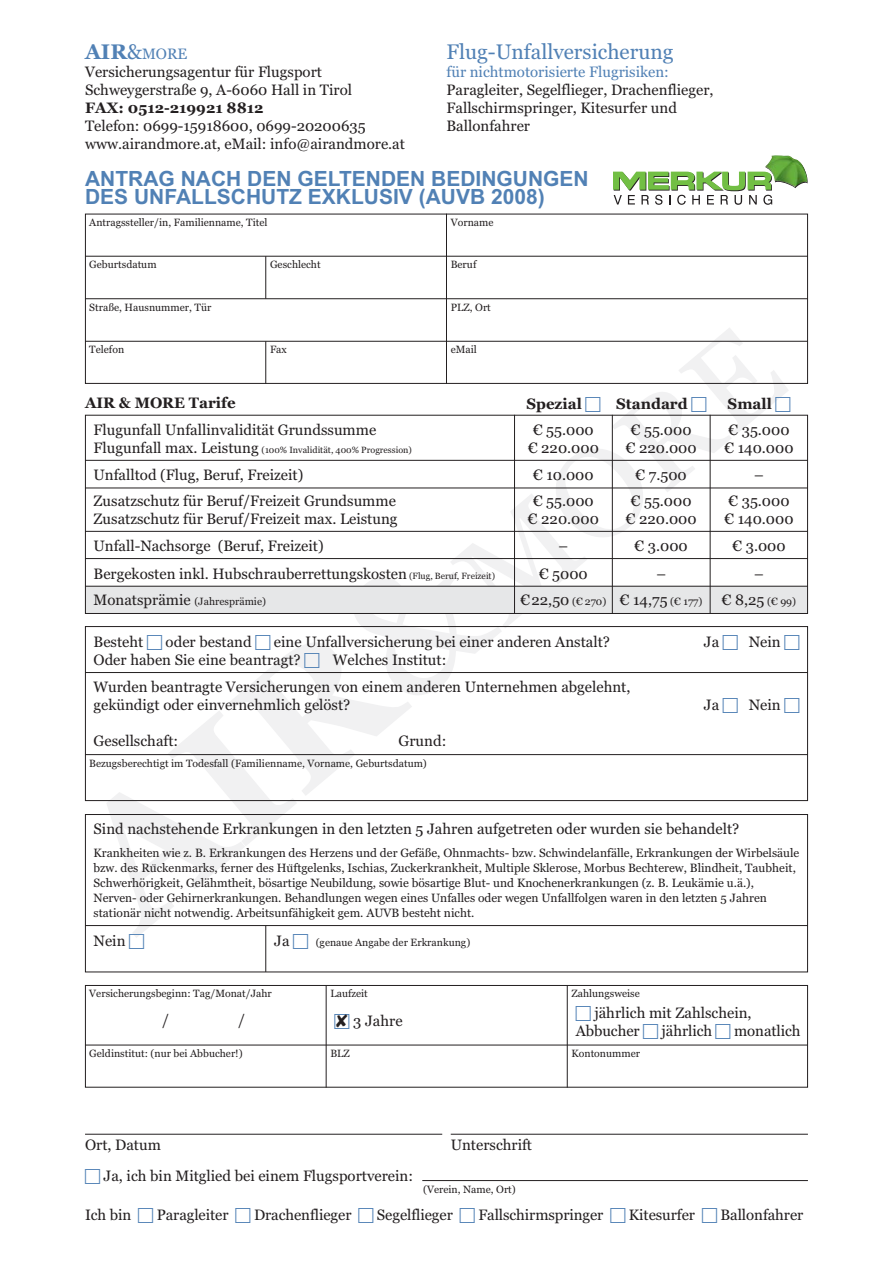
<style>
.page{position:relative;width:893px;height:1263px;background:#fff}
.page>*{position:absolute;margin:0;border:0;box-sizing:border-box;transform-origin:0 0}
.t1{font:700 21px/18px "Arial";color:#5181b5}
.t2{font:21px "Georgia";color:#5181b5}
.t3{font:15px/18px "Georgia";color:#231f20}
.t4{font:700 15px "Georgia";color:#231f20}
.t5{font:15px "Georgia";color:#5181b5}
.t6{font:12px/15px "Georgia";color:#231f20}
.t7{font:10.5px "Georgia";color:#231f20}
.t8{font:9px "Georgia";color:#231f20}
.s1{font-weight:700;font-size:21px;color:#5181b5}
.s2{font-size:21px;color:#5181b5}
.s3{color:#5181b5}
.s4{font-size:15px}
.s5{font-size:9px}
.s6{font-size:10.5px}
.s7{font-family:"Calibri"}
</style>
<div class="page">
<svg style="left:85px;top:213px;width:723px;height:760px"></svg>
<div style="left:85px;top:586px;width:723px;height:28px;background:#e6e7e8"></div>
<div style="left:85px;top:415px;width:723px;height:199px;border:1px solid #231f20"></div>
<img style="left:771px;top:155px;width:18px;height:1px">
<svg style="left:613px;top:156px;width:195px;height:49px"></svg>
<hr style="left:85px;top:256px;width:723px;height:1px;background:#231f20">
<hr style="left:85px;top:460px;width:723px;height:1px;background:#231f20">
<hr style="left:85px;top:672px;width:723px;height:1px;background:#231f20">
<hr style="left:85px;top:754px;width:723px;height:1px;background:#231f20">
<hr style="left:85px;top:925px;width:723px;height:1px;background:#231f20">
<hr style="left:85px;top:531px;width:723px;height:1px;background:#231f20">
<hr style="left:85px;top:488px;width:723px;height:1px;background:#231f20">
<hr style="left:85px;top:558px;width:723px;height:1px;background:#231f20">
<hr style="left:85px;top:586px;width:723px;height:1px;background:#231f20">
<hr style="left:85px;top:298px;width:723px;height:1px;background:#231f20">
<hr style="left:85px;top:341px;width:723px;height:1px;background:#231f20">
<hr style="left:446px;top:214px;width:1px;height:170px;background:#231f20">
<hr style="left:710px;top:415px;width:1px;height:199px;background:#231f20">
<hr style="left:612px;top:415px;width:1px;height:199px;background:#231f20">
<hr style="left:514px;top:415px;width:1px;height:199px;background:#231f20">
<hr style="left:265px;top:256px;width:1px;height:43px;background:#231f20">
<hr style="left:265px;top:341px;width:1px;height:43px;background:#231f20">
<div style="left:85px;top:985px;width:723px;height:102px;border:1px solid #231f20"></div>
<hr style="left:85px;top:1045px;width:723px;height:1px;background:#231f20">
<hr style="left:85px;top:1134px;width:357px;height:1px;background:#231f20">
<hr style="left:451px;top:1134px;width:357px;height:1px;background:#231f20">
<hr style="left:326px;top:985px;width:1px;height:102px;background:#231f20">
<hr style="left:567px;top:985px;width:1px;height:102px;background:#231f20">
<hr style="left:265px;top:925px;width:1px;height:47px;background:#231f20">
<hr style="left:422px;top:1180px;width:386px;height:1px;background:#231f20">
<svg style="left:147px;top:635px;width:15px;height:15px"></svg>
<svg style="left:255px;top:635px;width:15px;height:15px"></svg>
<svg style="left:723px;top:635px;width:15px;height:15px"></svg>
<svg style="left:784px;top:635px;width:15px;height:15px"></svg>
<svg style="left:304px;top:653px;width:15px;height:15px"></svg>
<svg style="left:129px;top:934px;width:15px;height:15px"></svg>
<svg style="left:293px;top:934px;width:15px;height:15px"></svg>
<svg style="left:723px;top:698px;width:15px;height:15px"></svg>
<svg style="left:784px;top:698px;width:15px;height:15px"></svg>
<svg style="left:691px;top:397px;width:15px;height:14px"></svg>
<svg style="left:775px;top:397px;width:15px;height:14px"></svg>
<svg style="left:585px;top:397px;width:15px;height:14px"></svg>
<h1 class="t2" style="left:446px;top:44px;width:229px">Flug-Unfallversicherung</h1>
<p class="t5" style="left:446px;top:66px;width:224px">für nichtmotorisierte Flugrisiken:</p>
<p class="t3" style="left:446px;top:82px;width:269px">Paragleiter, Segelflieger, Drachenflieger,<br>Fallschirmspringer, Kitesurfer und<br>Ballonfahrer</p>
<p class="t3" style="left:85px;top:46px;width:269px"><span class="s1">AIR</span><span class="s2">&amp;</span><span class="s3">MORE<br></span>Versicherungsagentur für Flugsport<br>Schweygerstraße 9, A-6060 Hall in Tirol</p>
<p class="t4" style="left:85px;top:100px;width:180px">FAX: 0512-219921 8812</p>
<p class="t3" style="left:85px;top:118px;width:321px">Telefon: 0699-15918600, 0699-20200635 www.airandmore.at, eMail: info@airandmore.at</p>
<h1 class="t1" style="left:85px;top:170px;width:505px">ANTRAG NACH DEN GELTENDEN BEDINGUNGEN<br>DES UNFALLSCHUTZ EXKLUSIV (AUVB 2008)</h1>
<p class="t7" style="left:89px;top:218px;width:180px">Antragssteller/in, Familienname, Titel</p>
<p class="t7" style="left:451px;top:218px;width:44px">Vorname</p>
<p class="t7" style="left:89px;top:260px;width:69px">Geburtsdatum</p>
<p class="t7" style="left:270px;top:260px;width:52px">Geschlecht</p>
<p class="t7" style="left:451px;top:260px;width:27px">Beruf</p>
<p class="t7" style="left:89px;top:303px;width:124px">Straße, Hausnummer, Tür</p>
<p class="t7" style="left:451px;top:303px;width:42px">PLZ, Ort</p>
<p class="t7" style="left:89px;top:345px;width:36px">Telefon</p>
<p class="t7" style="left:270px;top:345px;width:18px">Fax</p>
<p class="t7" style="left:451px;top:345px;width:28px">eMail</p>
<p class="t4" style="left:85px;top:394px;width:152px">AIR &amp; MORE Tarife</p>
<p class="t4" style="left:526px;top:395px;width:57px">Spezial</p>
<p class="t4" style="left:616px;top:395px;width:73px">Standard</p>
<p class="t4" style="left:728px;top:395px;width:46px">Small</p>
<p class="t3" style="left:94px;top:422px;width:284px">Flugunfall Unfallinvalidität Grundssumme</p>
<p class="t8" style="left:94px;top:446px;width:320px"><span class="s4">Flugunfall max. Leistung</span> (100% Invalidität, 400% Progression)</p>
<p class="t3" style="left:528px;top:422px;width:72px;text-align:center">€ 55.000 € 220.000</p>
<p class="t3" style="left:626px;top:422px;width:72px;text-align:center">€ 55.000 € 220.000</p>
<p class="t3" style="left:724px;top:422px;width:71px">€ 35.000 € 140.000</p>
<p class="t3" style="left:94px;top:467px;width:211px">Unfalltod (Flug, Beruf, Freizeit)</p>
<p class="t3" style="left:94px;top:493px;width:305px">Zusatzschutz für Beruf/Freizeit Grundsumme<br>Zusatzschutz für Beruf/Freizeit max. Leistung</p>
<p class="t3" style="left:94px;top:538px;width:232px">Unfall-Nachsorge (Beruf, Freizeit)</p>
<p class="t3" style="left:533px;top:463px;width:62px;line-height:25.5px">€ 10.000 € 55.000</p>
<p class="t3" style="left:528px;top:506px;width:72px;line-height:27.5px;text-align:center">€ 220.000 –</p>
<p class="t3" style="left:631px;top:463px;width:62px;line-height:25.5px;text-align:center">€ 7.500 € 55.000</p>
<p class="t3" style="left:626px;top:511px;width:72px">€ 220.000</p>
<p class="t3" style="left:754px;top:467px;width:11px">–</p>
<p class="t3" style="left:724px;top:493px;width:71px">€ 35.000 € 140.000</p>
<p class="t3" style="left:635px;top:538px;width:55px">€ 3.000</p>
<p class="t3" style="left:732px;top:538px;width:55px">€ 3.000</p>
<p class="t3" style="left:94px;top:566px;width:403px">Bergekosten inkl. Hubschrauberrettungskosten <span class="s5">(Flug, Beruf, Freizeit)</span></p>
<p class="t3" style="left:539px;top:566px;width:50px">€ 5000</p>
<p class="t3" style="left:656px;top:566px;width:11px">–</p>
<p class="t3" style="left:754px;top:566px;width:11px">–</p>
<p class="t7" style="left:94px;top:597px;width:174px"><span class="s4">Monatsprämie</span> (Jahresprämie)</p>
<p class="t3" style="left:520px;top:592px;width:87px">€22,50 <span class="s6">(€ 270)</span></p>
<p class="t3" style="left:620px;top:592px;width:84px">€ 14,75 <span class="s6">(€ 177)</span></p>
<p class="t3" style="left:722px;top:592px;width:76px">€ 8,25 <span class="s6">(€ 99)</span></p>
<p class="t3" style="left:94px;top:634px;width:51px">Besteht</p>
<p class="t3" style="left:166px;top:634px;width:88px">oder bestand</p>
<p class="t3" style="left:274px;top:634px;width:338px">eine Unfallversicherung bei einer anderen Anstalt?</p>
<p class="t3" style="left:704px;top:634px;width:17px">Ja</p>
<p class="t3" style="left:749px;top:634px;width:34px">Nein</p>
<p class="t3" style="left:94px;top:652px;width:209px">Oder haben Sie eine beantragt?</p>
<p class="t3" style="left:333px;top:652px;width:115px">Welches Institut:</p>
<p class="t3" style="left:94px;top:679px;width:538px">Wurden beantragte Versicherungen von einem anderen Unternehmen abgelehnt, gekündigt oder einvernehmlich gelöst?</p>
<p class="t3" style="left:94px;top:733px;width:86px">Gesellschaft:</p>
<p class="t3" style="left:399px;top:733px;width:49px">Grund:</p>
<p class="t7" style="left:89px;top:759px;width:339px">Bezugsberechtigt im Todesfall (Familienname, Vorname, Geburtsdatum)</p>
<p class="t3" style="left:704px;top:697px;width:17px">Ja</p>
<p class="t3" style="left:749px;top:697px;width:34px">Nein</p>
<p class="t3" style="left:94px;top:821px;width:647px">Sind nachstehende Erkrankungen in den letzten 5 Jahren aufgetreten oder wurden sie behandelt?</p>
<p class="t6" style="left:94px;top:846px;width:707px">Krankheiten wie z. B. Erkrankungen des Herzens und der Gefäße, Ohnmachts- bzw. Schwindelanfälle, Erkrankungen der Wirbelsäule bzw. des Ru<span class="s7">̈</span>ckenmarks, ferner des Hu<span class="s7">̈</span>ftgelenks, Ischias, Zuckerkrankheit, Multiple Sklerose, Morbus Bechterew, Blindheit, Taubheit, Schwerhörigkeit, Gelähmtheit, bösartige Neubildung, sowie bösartige Blut- und Knochenerkrankungen (z. B. Leukämie u.ä.), Nerven- oder Gehirnerkrankungen. Behandlungen wegen eines Unfalles oder wegen Unfallfolgen waren in den letzten 5 Jahren stationär nicht notwendig. Arbeitsunfähigkeit gem. AUVB besteht nicht.</p>
<p class="t3" style="left:94px;top:933px;width:34px">Nein</p>
<p class="t3" style="left:274px;top:933px;width:17px">Ja</p>
<p class="t7" style="left:316px;top:938px;width:156px">(genaue Angabe der Erkrankung)</p>
<p class="t7" style="left:89px;top:989px;width:184px">Versicherungsbeginn: Tag/Monat/Jahr</p>
<p class="t7" style="left:330px;top:989px;width:39px">Laufzeit</p>
<p class="t7" style="left:571px;top:989px;width:70px">Zahlungsweise</p>
<p class="t3" style="left:162px;top:1012px;width:9px">/</p>
<p class="t3" style="left:238px;top:1012px;width:9px">/</p>
<p class="t3" style="left:353px;top:1013px;width:51px">3 Jahre</p>
<p class="t3" style="left:576px;top:1005px;width:177px;text-indent:19px">jährlich mit Zahlschein,<br>Abbucher</p>
<p class="t3" style="left:662px;top:1023px;width:52px">jährlich</p>
<p class="t3" style="left:734px;top:1023px;width:68px">monatlich</p>
<p class="t7" style="left:89px;top:1049px;width:155px">Geldinstitut: (nur bei Abbucher!)</p>
<p class="t7" style="left:330px;top:1049px;width:21px">BLZ</p>
<p class="t7" style="left:571px;top:1049px;width:70px">Kontonummer</p>
<p class="t3" style="left:85px;top:1137px;width:77px">Ort, Datum</p>
<p class="t3" style="left:451px;top:1137px;width:83px">Unterschrift</p>
<p class="t7" style="left:423px;top:1185px;width:94px">(Verein, Name, Ort)</p>
<p class="t3" style="left:104px;top:1167px;width:311px">Ja, ich bin Mitglied bei einem Flugsportverein:</p>
<p class="t3" style="left:85px;top:1207px;width:48px">Ich bin</p>
<p class="t3" style="left:157px;top:1207px;width:73px">Paragleiter</p>
<p class="t3" style="left:254px;top:1207px;width:99px">Drachenflieger</p>
<p class="t3" style="left:377px;top:1207px;width:77px">Segelflieger</p>
<p class="t3" style="left:478px;top:1207px;width:127px">Fallschirmspringer</p>
<p class="t3" style="left:629px;top:1207px;width:68px">Kitesurfer</p>
<p class="t3" style="left:720px;top:1207px;width:84px">Ballonfahrer</p>
</div>
